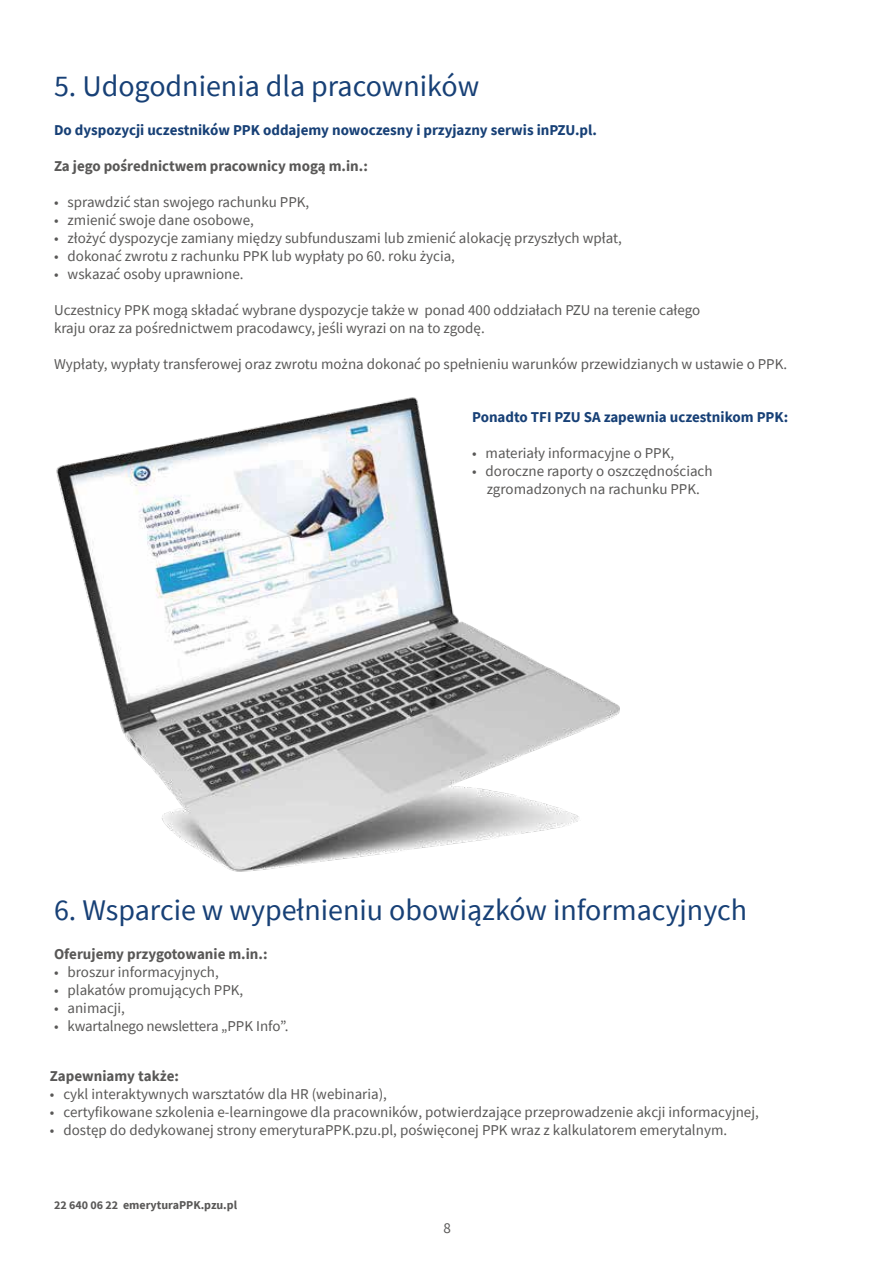
<style>
.page{position:relative;width:893px;height:1263px;background:#fff}
.page>*{position:absolute;margin:0;border:0;box-sizing:border-box;transform-origin:0 0}
.t1{font:30px "Source Sans Pro";color:#174076}
.t2{font:15px/18px "Source Sans Pro";color:#595857}
.t3{font:700 15px "Source Sans Pro";color:#174076}
.t4{font:700 15px "Source Sans Pro";color:#595857}
.t5{font:700 12px "Source Sans Pro";color:#595857}
</style>
<div class="page">
<img style="left:56px;top:397px;width:564px;height:475px">
<h1 class="t1" style="left:54px;top:67px;width:427px">5. Udogodnienia dla pracowników</h1>
<p class="t3" style="left:54px;top:120px;width:544px">Do dyspozycji uczestników PPK oddajemy nowoczesny i przyjazny serwis inPZU.pl.</p>
<p class="t4" style="left:54px;top:156px;width:315px">Za jego pośrednictwem pracownicy mogą m.in.:</p>
<p class="t2" style="left:54px;top:193px;width:257px">• sprawdzić stan swojego rachunku PPK,</p>
<p class="t2" style="left:54px;top:211px;width:201px">• zmienić swoje dane osobowe,</p>
<p class="t2" style="left:54px;top:229px;width:569px">• złożyć dyspozycje zamiany między subfunduszami lub zmienić alokację przyszłych wpłat,</p>
<p class="t2" style="left:54px;top:247px;width:402px">• dokonać zwrotu z rachunku PPK lub wypłaty po 60. roku życia,</p>
<p class="t2" style="left:54px;top:265px;width:191px">• wskazać osoby uprawnione.</p>
<p class="t2" style="left:54px;top:301px;width:648px">Uczestnicy PPK mogą składać wybrane dyspozycje także w ponad 400 oddziałach PZU na terenie całego kraju oraz za pośrednictwem pracodawcy, jeśli wyrazi on na to zgodę.</p>
<p class="t2" style="left:54px;top:355px;width:735px">Wypłaty, wypłaty transferowej oraz zwrotu można dokonać po spełnieniu warunków przewidzianych w ustawie o PPK.</p>
<p class="t3" style="left:472px;top:407px;width:318px">Ponadto TFI PZU SA zapewnia uczestnikom PPK:</p>
<p class="t2" style="left:472px;top:444px;width:204px">• materiały informacyjne o PPK,</p>
<p class="t2" style="left:472px;top:462px;width:242px;text-align:center">• doroczne raporty o oszczędnościach zgromadzonych na rachunku PPK.</p>
<h1 class="t1" style="left:54px;top:891px;width:695px">6. Wsparcie w wypełnieniu obowiązków informacyjnych</h1>
<p class="t4" style="left:54px;top:944px;width:215px">Oferujemy przygotowanie m.in.:</p>
<p class="t2" style="left:54px;top:963px;width:166px">• broszur informacyjnych,</p>
<p class="t2" style="left:54px;top:981px;width:191px">• plakatów promujących PPK,</p>
<p class="t2" style="left:54px;top:999px;width:72px">• animacji,</p>
<p class="t2" style="left:54px;top:1017px;width:236px">• kwartalnego newslettera „PPK Info”.</p>
<p class="t4" style="left:50px;top:1065px;width:131px">Zapewniamy także:</p>
<p class="t2" style="left:50px;top:1085px;width:339px">• cykl interaktywnych warsztatów dla HR (webinaria),</p>
<p class="t2" style="left:50px;top:1103px;width:710px">• certyfikowane szkolenia e-learningowe dla pracowników, potwierdzające przeprowadzenie akcji informacyjnej,</p>
<p class="t2" style="left:50px;top:1121px;width:679px">• dostęp do dedykowanej strony emeryturaPPK.pzu.pl, poświęconej PPK wraz z kalkulatorem emerytalnym.</p>
<p class="t5" style="left:54px;top:1197px;width:185px">22 640 06 22 emeryturaPPK.pzu.pl</p>
<p class="t2" style="left:443px;top:1219px;width:9px">8</p>
</div>
